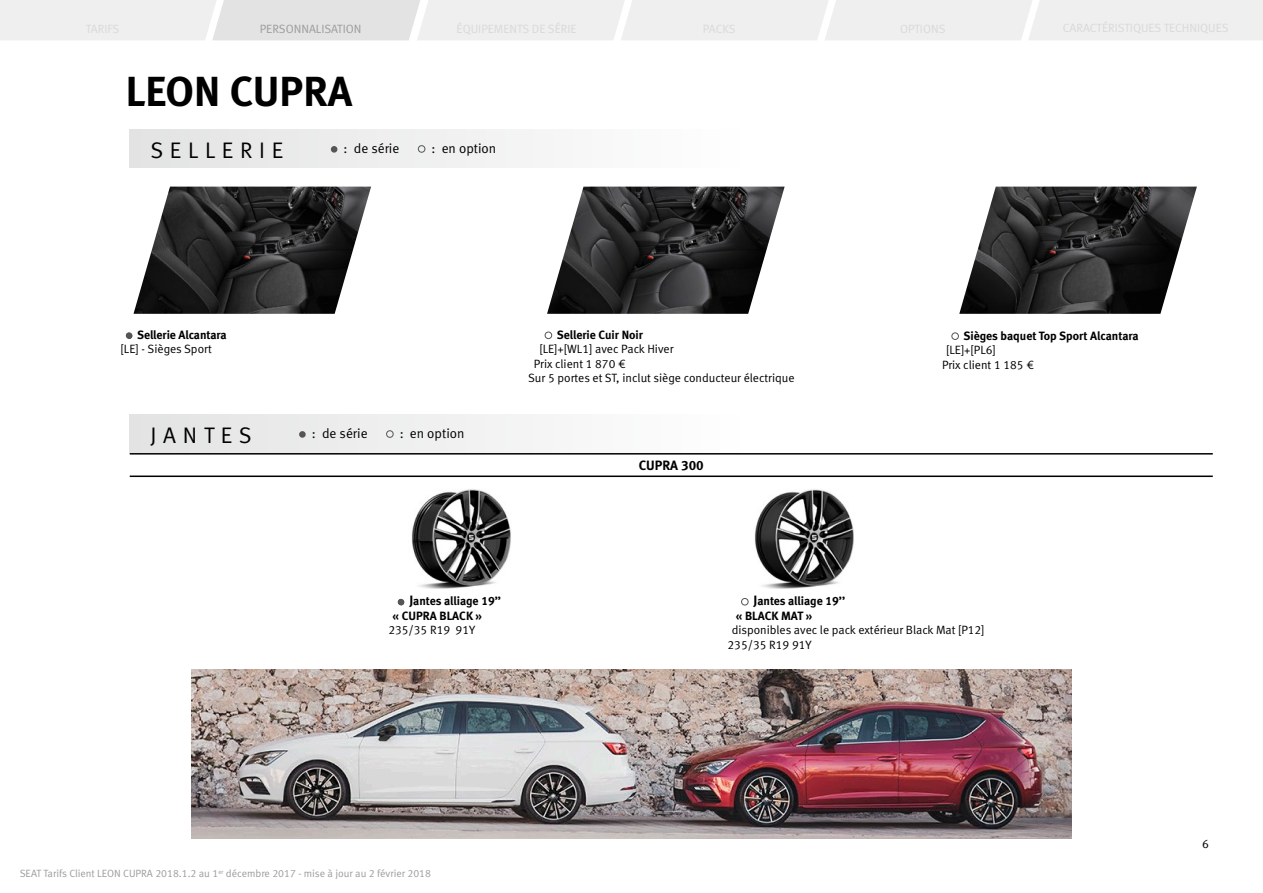
<style>
.page{position:relative;width:1263px;height:893px;background:#fff}
.page>*{position:absolute;margin:0;border:0;box-sizing:border-box;transform-origin:0 0}
.t1{font:700 42px "Seat Meta";color:#000}
.t2{font:22.5px "Seat Meta Normal";letter-spacing:.3em;color:#000}
.t3{font:13.5px "Seat Meta Normal";color:#000}
.t4{font:700 13.5px "Seat Meta";color:#000}
.t5{font:12px/14.4px "Seat Meta Normal";color:#000}
.t6{font:700 12px/14.4px "Seat Meta";color:#000}
.t7{font:12px "Seat Meta Normal";color:#9b9c9c}
.t8{font:10.5px "Seat Meta Normal";color:#9b9c9c}
.s1{font-size:13.5px}
</style>
<div class="page">
<img style="left:191px;top:670px;width:881px;height:169px">
<svg style="left:0;top:0;width:1263px;height:40px"></svg>
<div style="left:129px;top:130px;width:617px;height:38px;background:linear-gradient(to right,#e3e3e3,#fefefe)"></div>
<div style="left:129px;top:415px;width:617px;height:38px;background:linear-gradient(to right,#e3e3e3,#fefefe)"></div>
<div style="left:331px;top:146px;width:6px;height:7px;background:#555554;border-radius:50%"></div>
<div style="left:418px;top:145px;width:7px;height:8px;border:1px solid #555554;border-radius:50%"></div>
<svg style="left:126px;top:332px;width:6px;height:7px"></svg>
<div style="left:545px;top:332px;width:7px;height:7px;border:1px solid #555554;border-radius:50%"></div>
<div style="left:951px;top:332px;width:8px;height:8px;border:1px solid #555554;border-radius:50%"></div>
<div style="left:299px;top:431px;width:7px;height:7px;background:#555554;border-radius:50%"></div>
<div style="left:386px;top:430px;width:8px;height:8px;border:1px solid #555554;border-radius:50%"></div>
<hr style="left:130px;top:453px;width:1083px;height:2px;background:#000">
<hr style="left:130px;top:475px;width:1083px;height:2px;background:#000">
<img style="left:134px;top:187px;width:237px;height:127px">
<svg style="left:398px;top:599px;width:6px;height:6px"></svg>
<img style="left:411px;top:489px;width:100px;height:100px">
<div style="left:741px;top:598px;width:7px;height:7px;border:1px solid #555554;border-radius:50%"></div>
<img style="left:754px;top:489px;width:100px;height:100px">
<img style="left:547px;top:187px;width:238px;height:127px">
<img style="left:959px;top:187px;width:238px;height:127px">
<p class="t7" style="left:260px;top:22px;width:103px">PERSONNALISATION</p>
<h1 class="t1" style="left:126px;top:66px;width:228px">LEON CUPRA</h1>
<h2 class="t2" style="left:150px;top:137px;width:134px">SELLERIE</h2>
<p class="t3" style="left:344px;top:140px;width:57px">: de série</p>
<p class="t3" style="left:431px;top:140px;width:66px">: en option</p>
<p class="t6" style="left:137px;top:327px;width:91px">Sellerie Alcantara</p>
<p class="t5" style="left:121px;top:342px;width:93px">[LE] - Sièges Sport</p>
<h2 class="t2" style="left:150px;top:422px;width:103px">JANTES</h2>
<p class="t3" style="left:312px;top:425px;width:57px">: de série</p>
<p class="t3" style="left:400px;top:425px;width:66px">: en option</p>
<p class="t6" style="left:557px;top:327px;width:88px">Sellerie Cuir Noir</p>
<p class="t5" style="left:539px;top:342px;width:136px">[LE]+[WL1] avec Pack Hiver</p>
<p class="t5" style="left:534px;top:356px;width:94px">Prix client 1 870 €</p>
<p class="t5" style="left:528px;top:371px;width:268px">Sur 5 portes et ST, inclut siège conducteur électrique</p>
<p class="t4" style="left:639px;top:458px;width:67px">CUPRA 300</p>
<p class="t6" style="left:963px;top:328px;width:177px">Sièges baquet Top Sport Alcantara</p>
<p class="t5" style="left:942px;top:343px;width:94px;text-indent:4px">[LE]+[PL6]<br>Prix client 1 185 €</p>
<p class="t6" style="left:392px;top:594px;width:110px;text-indent:17px"><span class="s1">J</span>antes alliage 19’’ « CUPRA BLACK »</p>
<p class="t5" style="left:388px;top:623px;width:88px">235/35 R19 91Y</p>
<p class="t6" style="left:736px;top:594px;width:111px;text-indent:18px"><span class="s1">J</span>antes alliage 19’’ « BLACK MAT »</p>
<p class="t5" style="left:728px;top:623px;width:258px;text-indent:4px">disponibles avec le pack extérieur Black Mat [P12]<br>235/35 R19 91Y</p>
<p class="t8" style="left:20px;top:867px;width:413px">SEAT Tarifs Client LEON CUPRA 2018.1.2 au 1<sup>er</sup> décembre 2017 - mise à jour au 2 février 2018</p>
<p class="t5" style="left:1202px;top:837px;width:8px">6</p>
</div>
